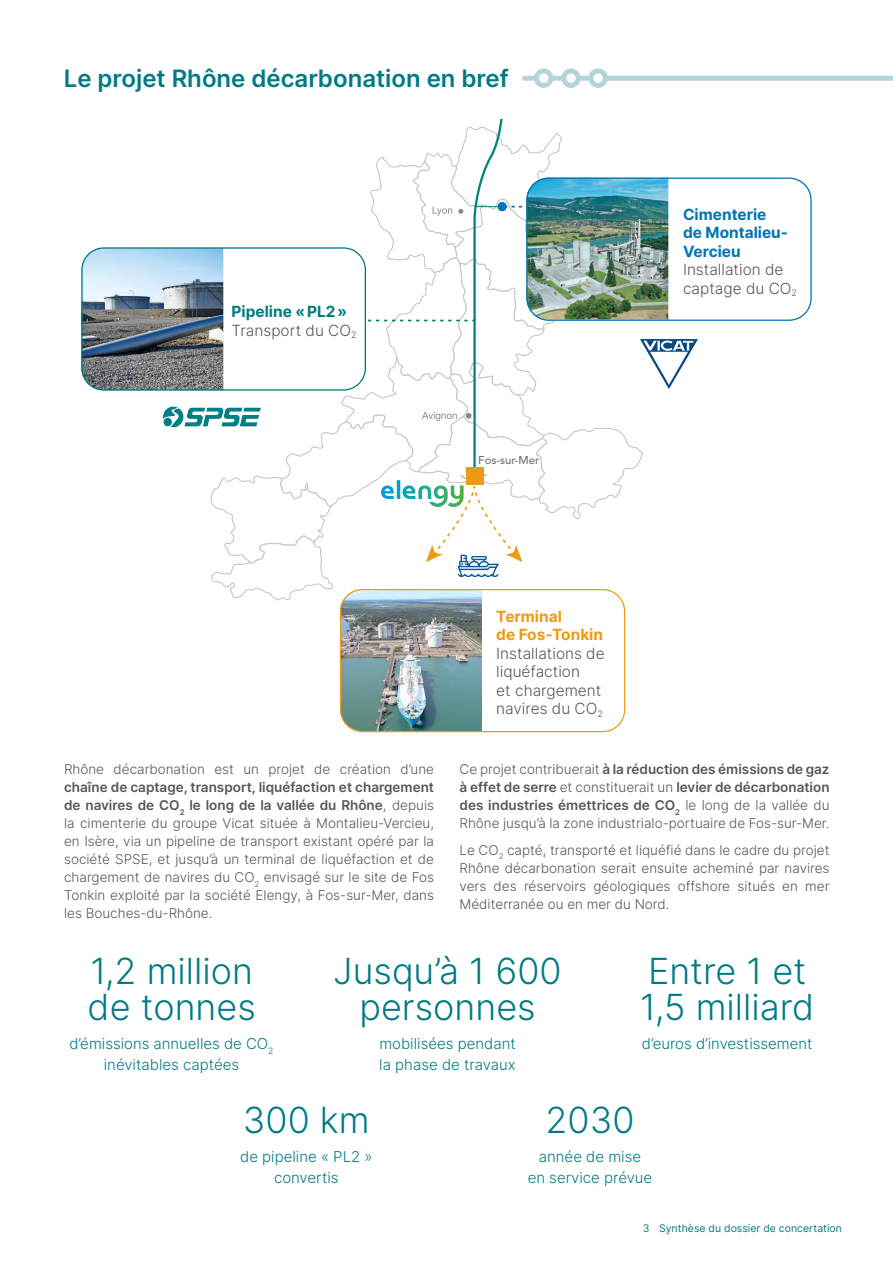
<style>
.page{position:relative;width:893px;height:1263px;background:#fff}
.page>*{position:absolute;margin:0;border:0;box-sizing:border-box;transform-origin:0 0}
.t1{font:300 36px/36px "Inter";color:#007b84}
.t2{font:600 24px "Inter";color:#007b84}
.t3{font:300 15.45px/18.5px "Inter";color:#575756}
.t4{font:700 15.45px/18.5px "Inter";color:#0075b6}
.t5{font:700 15.45px/18.5px "Inter";color:#007b84}
.t6{font:700 15.45px/18.5px "Inter";color:#ed9b15}
.t7{font:300 15px/21px "Inter";color:#007b84;text-align:center}
.t8{font:300 13.5px/18px "Inter";color:#575756;text-align:justify}
.t9{font:500 11.25px "Avenir LT Std";color:#706f6f}
.t10{font:10.5px "Inter";color:#007b84}
.s1{font-weight:300;color:#575756}
.s2{font-weight:600}
</style>
<div class="page">
<svg style="left:163px;top:119px;width:537px;height:612px"></svg>
<img style="left:83px;top:249px;width:140px;height:140px">
<div style="left:81px;top:247px;width:285px;height:144px;border:1px solid #007b84;border-radius:22px"></div>
<svg style="left:522px;top:68px;width:371px;height:20px"></svg>
<h2 class="t2" style="left:64px;top:61px;width:447px">Le projet Rhône décarbonation en bref</h2>
<p class="t5" style="left:232px;top:302px;width:127px">Pipeline «PL2»<br><span class="s1">Transport du CO</span><sub>2</sub></p>
<p class="t9" style="left:478px;top:453px;width:63px">Fos-sur-Mer</p>
<p class="t6" style="left:496px;top:607px;width:108px">Terminal<br>de Fos-Tonkin</p>
<p class="t3" style="left:496px;top:644px;width:110px">Installations de liquéfaction<br>et chargement navires du CO<sub>2</sub></p>
<p class="t4" style="left:683px;top:204px;width:107px">Cimenterie de Montalieu-<br>Vercieu</p>
<p class="t3" style="left:683px;top:260px;width:116px">Installation de captage du CO<sub>2</sub></p>
<p class="t8" style="left:64px;top:760px;width:371px">Rhône décarbonation est un projet de création d’une</p>
<p class="t8" style="left:64px;top:778px;width:371px"><span class="s2">chaîne de captage, transport, liquéfaction et chargement de navires de CO</span><sub>2</sub> <span class="s2">le long de la vallée du Rhône</span>, depuis la cimenterie du groupe Vicat située à Montalieu-Vercieu, en Isère, via un pipeline de transport existant opéré par la société SPSE, et jusqu’à un terminal de liquéfaction et de chargement de navires du CO<sub>2</sub> envisagé sur le site de Fos Tonkin exploité par la société Elengy, à Fos-sur-Mer, dans les Bouches-du-Rhône.</p>
<p class="t8" style="left:460px;top:760px;width:371px">Ce projet contribuerait <span class="s2">à la réduction des émissions de gaz à effet de serre</span> et constituerait un <span class="s2">levier de décarbonation des industries émettrices de CO</span><sub>2</sub> le long de la vallée du Rhône jusqu’à la zone industrialo-portuaire de Fos-sur-Mer.</p>
<p class="t8" style="left:460px;top:840px;width:371px">Le CO<sub>2</sub> capté, transporté et liquéfié dans le cadre du projet Rhône décarbonation serait ensuite acheminé par navires vers des réservoirs géologiques offshore situés en mer Méditerranée ou en mer du Nord.</p>
<h1 class="t1" style="left:88px;top:952px;width:170px">1,2 million de tonnes</h1>
<p class="t7" style="left:69px;top:1033px;width:206px">d’émissions annuelles de CO<sub>2 </sub>inévitables captées</p>
<h1 class="t1" style="left:333px;top:952px;width:230px;text-align:center">Jusqu’à 1 600 personnes</h1>
<p class="t7" style="left:379px;top:1033px;width:138px;text-align:left">mobilisées pendant la phase de travaux</p>
<h1 class="t1" style="left:640px;top:952px;width:175px">Entre 1 et<br>1,5 milliard</h1>
<p class="t7" style="left:642px;top:1033px;width:172px">d’euros d’investissement</p>
<h1 class="t1" style="left:243px;top:1101px;width:128px">300 km</h1>
<h1 class="t1" style="left:546px;top:1101px;width:90px">2030</h1>
<p class="t7" style="left:240px;top:1145px;width:134px">de pipeline « PL2 » convertis</p>
<p class="t7" style="left:528px;top:1145px;width:126px">année de mise<br>en service prévue</p>
<p class="t10" style="left:643px;top:1221px;width:201px">3 Synthèse du dossier de concertation</p>
</div>
